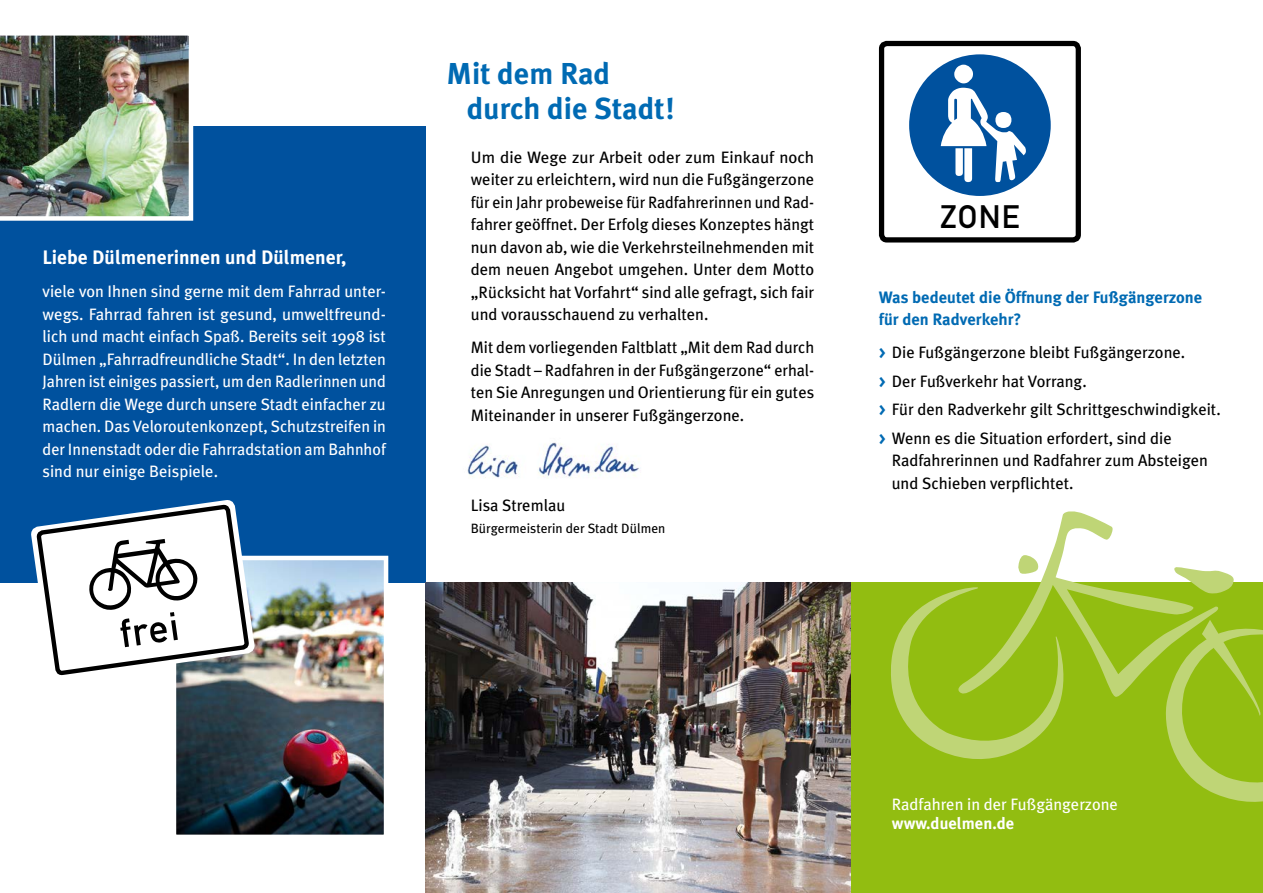
<style>
.page{position:relative;width:1263px;height:893px;background:#fff}
.page>*{position:absolute;margin:0;border:0;box-sizing:border-box;transform-origin:0 0}
.t1{font:31.95px "DIN Mittelschrift";color:#000}
.t2{font:700 30.15px/35px "Meta Plus";color:#006ab3}
.t3{font:700 19.5px "Meta Plus";color:#fff}
.t4{font:16.5px/22.5px "Meta Plus";color:#000;text-align:justify}
.t5{font:16.5px/22.5px "Meta Plus";color:#fff;text-align:justify}
.t6{font:700 16.5px/22.5px "Meta Plus";color:#006ab3}
.t7{font:700 16.5px "Meta Plus";color:#fff}
.t8{font:13.5px "Meta Plus";color:#000}
.s1{font-family:"Meta Plus Bold Caps";color:#006ab3}
</style>
<div class="page">
<div style="left:0;top:126px;width:425px;height:457px;background:#00519e"></div>
<div style="left:831px;top:583px;width:432px;height:310px;background:#92bd11"></div>
<img style="left:177px;top:561px;width:206px;height:273px">
<div style="left:172px;top:556px;width:216px;height:283px;border:4px solid #fff"></div>
<img style="left:0;top:35px;width:193px;height:186px">
<img style="left:467px;top:442px;width:172px;height:36px">
<img style="left:425px;top:583px;width:425px;height:310px">
<svg style="left:31px;top:500px;width:224px;height:271px"></svg>
<svg style="left:38px;top:677px;width:210px;height:54px"></svg>
<svg style="left:34px;top:503px;width:218px;height:174px"></svg>
<div style="left:879px;top:41px;width:202px;height:202px;border:5px solid #000;border-radius:5px"></div>
<div style="left:909px;top:54px;width:142px;height:142px;background:#00519e;border-radius:50%"></div>
<svg style="left:941px;top:65px;width:85px;height:117px"></svg>
<svg style="left:891px;top:590px;width:171px;height:169px"></svg>
<svg style="left:957px;top:511px;width:261px;height:186px"></svg>
<svg style="left:1174px;top:566px;width:60px;height:28px"></svg>
<svg style="left:1017px;top:555px;width:22px;height:19px"></svg>
<svg style="left:1162px;top:619px;width:101px;height:183px"></svg>
<p class="t3" style="left:43px;top:246px;width:305px">Liebe Dülmenerinnen und Dülmener,</p>
<p class="t5" style="left:43px;top:280px;width:345px">viele von Ihnen sind gerne mit dem Fahrrad unter&shy;wegs. Fahrrad fahren ist gesund, umweltfreund&shy;lich und macht einfach Spaß. Bereits seit 1998 ist Dülmen „Fahrradfreundliche Stadt“. In den letzten Jahren ist einiges passiert, um den Radlerinnen und Radlern die Wege durch unsere Stadt einfacher zu machen. Das Veloroutenkonzept, Schutzstreifen in der Innenstadt oder die Fahrradstation am Bahnhof sind nur einige Beispiele.</p>
<h2 class="t2" style="left:467px;top:56px;width:209px;text-indent:-20px">Mit dem Rad durch die Stadt!</h2>
<p class="t4" style="left:471px;top:146px;width:345px">Um die Wege zur Arbeit oder zum Einkauf noch weiter zu erleichtern, wird nun die Fußgängerzone für ein Jahr probeweise für Radfahrerinnen und Rad&shy;fahrer geöffnet. Der Erfolg dieses Konzeptes hängt nun davon ab, wie die Verkehrsteilnehmenden mit dem neuen Angebot umgehen. Unter dem Motto „Rücksicht hat Vorfahrt“ sind alle gefragt, sich fair und vorausschauend zu verhalten.</p>
<p class="t4" style="left:471px;top:336px;width:345px">Mit dem vorliegenden Faltblatt „Mit dem Rad durch die Stadt – Radfahren in der Fußgängerzone“ erhal&shy;ten Sie Anregungen und Orientierung für ein gutes Miteinander in unserer Fußgängerzone.</p>
<p class="t4" style="left:471px;top:494px;width:96px">Lisa Stremlau</p>
<p class="t8" style="left:471px;top:521px;width:196px">Bürgermeisterin der Stadt Dülmen</p>
<h1 class="t1" style="left:940px;top:198px;width:81px">ZONE</h1>
<p class="t6" style="left:879px;top:286px;width:325px">Was bedeutet die Öffnung der Fußgängerzone für den Radverkehr?</p>
<p class="t4" style="left:879px;top:338px;width:343px;line-height:28.5px;text-align:left"><span class="s1">&gt;</span> Die Fußgängerzone bleibt Fußgängerzone.<br><span class="s1">&gt;</span> Der Fußverkehr hat Vorrang.<br><span class="s1">&gt;</span> Für den Radverkehr gilt Schrittgeschwindigkeit. <span class="s1">&gt;</span> Wenn es die Situation erfordert, sind die</p>
<p class="t4" style="left:892px;top:449px;width:318px">Radfahrerinnen und Radfahrer zum Absteigen und Schieben verpflichtet.</p>
<p class="t5" style="left:892px;top:792px;width:228px">Radfahren in der Fußgängerzone</p>
<p class="t7" style="left:892px;top:814px;width:124px">www.duelmen.de</p>
</div>
